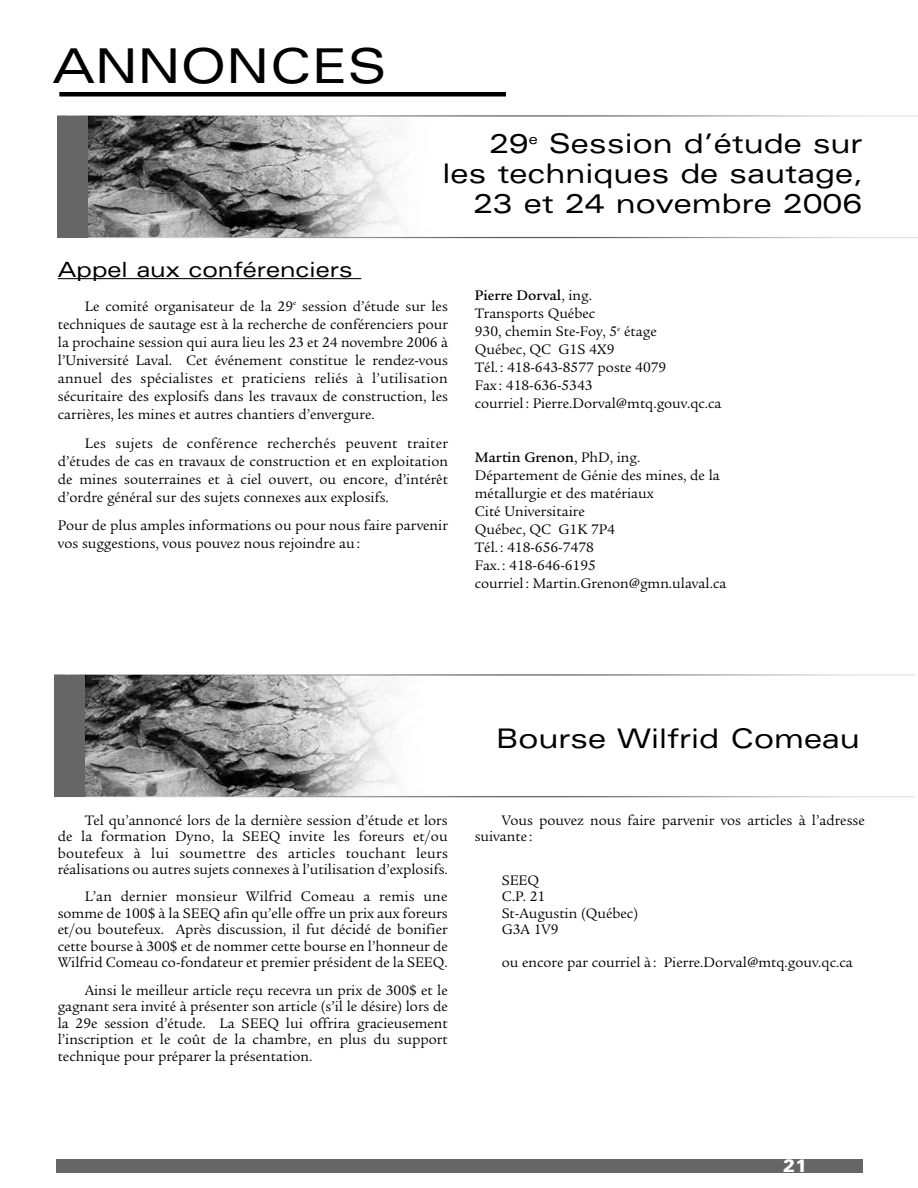
<style>
.page{position:relative;width:918px;height:1188px;background:#fff}
.page>*{position:absolute;margin:0;border:0;box-sizing:border-box;transform-origin:0 0}
.t1{font:expanded 48px "Univers";color:#000}
.t2{font:expanded 27px/30px "Univers";color:#000;text-align:right}
.t3{font:expanded 21px "Univers";color:#000}
.t4{font:900 18px "Univers";color:#fff}
.t5{font:15px/18px "Legacy Serif";color:#000;text-align:justify}
.s1{font-weight:500}
</style>
<div class="page">
<div style="left:56px;top:1159px;width:807px;height:13px;background:#666"></div>
<hr style="left:58px;top:278px;width:281px;height:1px;background:#000">
<svg style="left:339px;top:278px;width:22px;height:1px"></svg>
<img style="left:57px;top:115px;width:860px;height:124px">
<div style="left:57px;top:116px;width:30px;height:122px;background:#666"></div>
<hr style="left:59px;top:92px;width:447px;height:4px;background:#000">
<img style="left:55px;top:674px;width:860px;height:124px">
<div style="left:54px;top:675px;width:31px;height:121px;background:#666"></div>
<h1 class="t1" style="left:53px;top:38px;width:335px">ANNONCES</h1>
<h2 class="t2" style="left:443px;top:128px;width:422px">29<sup>e</sup> Session d’étude sur les techniques de sautage,<br>23 et 24 novembre 2006</h2>
<h3 class="t3" style="left:58px;top:257px;width:296px">Appel aux conférenciers</h3>
<p class="t5" style="left:58px;top:297px;width:392px;text-indent:27px">Le comité organisateur de la 29<sup>e</sup> session d’étude sur les techniques de sautage est à la recherche de conférenciers pour la prochaine session qui aura lieu les 23 et 24 novembre 2006 à l’Université Laval. Cet événement constitue le rendez-vous annuel des spécialistes et praticiens reliés à l’utilisation sécuritaire des explosifs dans les travaux de construction, les carrières, les mines et autres chantiers d’envergure.</p>
<p class="t5" style="left:58px;top:434px;width:392px;text-indent:27px">Les sujets de conférence recherchés peuvent traiter d’études de cas en travaux de construction et en exploitation de mines souterraines et à ciel ouvert, ou encore, d’intérêt d’ordre général sur des sujets connexes aux explosifs.</p>
<p class="t5" style="left:58px;top:517px;width:392px">Pour de plus amples informations ou pour nous faire parvenir vos suggestions, vous pouvez nous rejoindre au:</p>
<p class="t5" style="left:475px;top:286px;width:248px;text-align:left"><span class="s1">Pierre Dorval</span>, ing.<br>Transports Québec<br>930, chemin Ste-Foy, 5<sup>e</sup> étage<br>Québec, QC G1S 4X9<br>Tél. : 418-643-8577 poste 4079<br>Fax : 418-636-5343<br>courriel: Pierre.Dorval@mtq.gouv.qc.ca</p>
<p class="t5" style="left:475px;top:448px;width:253px;text-align:left"><span class="s1">Martin Grenon</span>, PhD, ing.<br>Département de Génie des mines, de la métallurgie et des matériaux<br>Cité Universitaire<br>Québec, QC G1K 7P4<br>Tél. : 418-656-7478<br>Fax. : 418-646-6195<br>courriel: Martin.Grenon@gmn.ulaval.ca</p>
<p class="t5" style="left:58px;top:812px;width:392px;line-height:16.5px;text-indent:27px">Tel qu’annoncé lors de la dernière session d’étude et lors de la formation Dyno, la SEEQ invite les foreurs et/ou boutefeux à lui soumettre des articles touchant leurs réalisations ou autres sujets connexes à l’utilisation d’explosifs.</p>
<p class="t5" style="left:58px;top:889px;width:392px;line-height:16.5px;text-indent:27px">L’an dernier monsieur Wilfrid Comeau a remis une somme de 100$ à la SEEQ afin qu’elle offre un prix aux foreurs et/ou boutefeux. Après discussion, il fut décidé de bonifier cette bourse à 300$ et de nommer cette bourse en l’honneur de Wilfrid Comeau co-fondateur et premier président de la SEEQ.</p>
<p class="t5" style="left:58px;top:982px;width:392px;line-height:16.5px;text-indent:27px">Ainsi le meilleur article reçu recevra un prix de 300$ et le gagnant sera invité à présenter son article (s’il le désire) lors de la 29e session d’étude. La SEEQ lui offrira gracieusement l’inscription et le coût de la chambre, en plus du support technique pour préparer la présentation.</p>
<h2 class="t2" style="left:497px;top:723px;width:365px">Bourse Wilfrid Comeau</h2>
<p class="t5" style="left:475px;top:812px;width:392px;line-height:16.5px;text-indent:27px">Vous pouvez nous faire parvenir vos articles à l’adresse suivante :</p>
<p class="t5" style="left:502px;top:872px;width:138px;line-height:16.5px;text-align:left">SEEQ<br>C.P. 21<br>St-Augustin (Québec)<br>G3A 1V9</p>
<p class="t5" style="left:502px;top:954px;width:353px">ou encore par courriel à : Pierre.Dorval@mtq.gouv.qc.ca</p>
<p class="t4" style="left:783px;top:1155px;width:26px">21</p>
</div>
